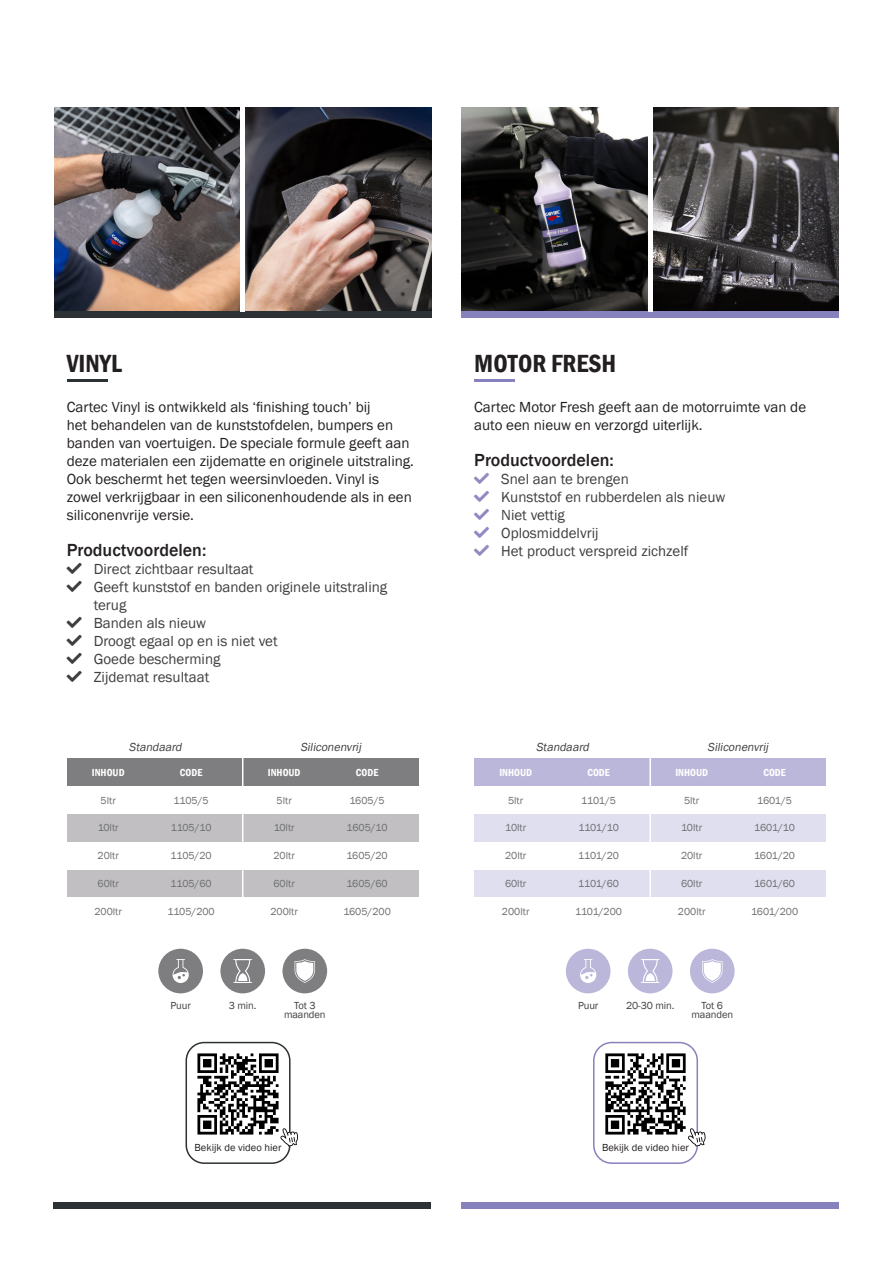
<style>
.page{position:relative;width:893px;height:1263px;background:#fff}
.page>*{position:absolute;margin:0;border:0;box-sizing:border-box;transform-origin:0 0}
.t1{font:600 condensed 25.5px "Franklin Gothic";color:#231f20}
.t2{font:500 18px "Franklin Gothic";color:#231f20}
.t3{font:15px/18px "Franklin Gothic";color:#231f20}
.t4{font:15px/18px "Franklin Gothic";color:#3e3e3f}
.t5{font:italic 12px "Franklin Gothic";color:#3e3e3f}
.t6{font:10.5px "Franklin Gothic";color:#6c6d70}
.t7{font:10.5px/9.3px "Franklin Gothic";letter-spacing:-.01em;color:#3e3e3f;text-align:center}
.t8{font:600 condensed 10.5px "Franklin Gothic";color:#fff}
.t9{font:10.5px "Franklin Gothic";color:#231f20}
.s1{color:#908ac2}
</style>
<div class="page">
<img style="left:54px;top:107px;width:186px;height:204px">
<img style="left:461px;top:107px;width:187px;height:204px">
<svg style="left:245px;top:107px;width:186px;height:204px;background:#5a4f4d"></svg>
<svg style="left:653px;top:107px;width:186px;height:204px;background:#403e3e"></svg>
<div style="left:54px;top:311px;width:377px;height:7px;background:#2c3133"></div>
<div style="left:461px;top:311px;width:378px;height:7px;background:#8781bd"></div>
<div style="left:53px;top:1202px;width:378px;height:7px;background:#2c3133"></div>
<div style="left:461px;top:1202px;width:377px;height:7px;background:#8781bd"></div>
<hr style="left:67px;top:379px;width:41px;height:2px;background:#2c3133">
<hr style="left:474px;top:379px;width:41px;height:2px;background:#8781bd">
<div style="left:186px;top:1042px;width:105px;height:122px;border:2px solid #2c3133;border-radius:18px"></div>
<img style="left:190px;top:1046px;width:96px;height:89px">
<svg style="left:280px;top:1128px;width:18px;height:18px"></svg>
<div style="left:593px;top:1042px;width:105px;height:122px;border:2px solid #8781bd;border-radius:18px"></div>
<img style="left:598px;top:1046px;width:95px;height:89px">
<svg style="left:688px;top:1128px;width:17px;height:18px"></svg>
<div style="left:67px;top:758px;width:176px;height:28px;background:#7e7d7f"></div>
<div style="left:243px;top:758px;width:176px;height:28px;background:#7e7d7f"></div>
<div style="left:67px;top:814px;width:176px;height:28px;background:#c1bfc1"></div>
<div style="left:243px;top:814px;width:176px;height:28px;background:#c1bfc1"></div>
<div style="left:67px;top:869px;width:176px;height:28px;background:#c1bfc1"></div>
<div style="left:243px;top:869px;width:176px;height:28px;background:#c1bfc1"></div>
<hr style="left:242px;top:743px;width:1px;height:182px;background:#fff">
<div style="left:474px;top:758px;width:176px;height:28px;background:#bbb7da"></div>
<div style="left:650px;top:758px;width:176px;height:28px;background:#bbb7da"></div>
<div style="left:474px;top:814px;width:176px;height:28px;background:#e0dfef"></div>
<div style="left:650px;top:814px;width:176px;height:28px;background:#e0dfef"></div>
<div style="left:474px;top:869px;width:176px;height:28px;background:#e0dfef"></div>
<div style="left:650px;top:869px;width:176px;height:28px;background:#e0dfef"></div>
<hr style="left:649px;top:743px;width:2px;height:182px;background:#fff">
<div style="left:158px;top:949px;width:45px;height:44px;background:#7e7d7f;border-radius:50%"></div>
<svg style="left:173px;top:959px;width:16px;height:24px"></svg>
<div style="left:220px;top:949px;width:45px;height:44px;background:#7e7d7f;border-radius:50%"></div>
<svg style="left:233px;top:959px;width:19px;height:24px"></svg>
<div style="left:282px;top:949px;width:45px;height:44px;background:#7e7d7f;border-radius:50%"></div>
<svg style="left:295px;top:959px;width:20px;height:24px"></svg>
<div style="left:566px;top:949px;width:44px;height:44px;background:#bbb7da;border-radius:50%"></div>
<svg style="left:580px;top:959px;width:16px;height:24px"></svg>
<div style="left:628px;top:949px;width:44px;height:44px;background:#bbb7da;border-radius:50%"></div>
<svg style="left:641px;top:959px;width:19px;height:24px"></svg>
<div style="left:690px;top:949px;width:45px;height:44px;background:#bbb7da;border-radius:50%"></div>
<svg style="left:702px;top:959px;width:20px;height:24px"></svg>
<h1 class="t1" style="left:67px;top:346px;width:57px">VINYL</h1>
<p class="t3" style="left:67px;top:398px;width:349px">Cartec Vinyl is ontwikkeld als ‘finishing touch’ bij<br>het behandelen van de kunststofdelen, bumpers en banden van voertuigen. De speciale formule geeft aan deze materialen een zijdematte en originele uitstraling.<br>Ook beschermt het tegen weersinvloeden. Vinyl is zowel verkrijgbaar in een siliconenhoudende als in een siliconenvrije versie.</p>
<p class="t2" style="left:67px;top:538px;width:141px">Productvoordelen:</p>
<p class="t4" style="left:67px;top:560px;width:188px">■ Direct zichtbaar resultaat</p>
<p class="t4" style="left:94px;top:578px;width:295px;text-indent:-27px">■ Geeft kunststof en banden originele uitstraling terug</p>
<p class="t4" style="left:67px;top:614px;width:141px">■ Banden als nieuw</p>
<p class="t4" style="left:67px;top:632px;width:212px">■ Droogt egaal op en is niet vet</p>
<p class="t4" style="left:67px;top:650px;width:155px">■ Goede bescherming</p>
<p class="t4" style="left:67px;top:668px;width:144px">■ Zijdemat resultaat</p>
<h1 class="t1" style="left:474px;top:346px;width:144px">MOTOR FRESH</h1>
<p class="t3" style="left:474px;top:398px;width:333px">Cartec Motor Fresh geeft aan de motorruimte van de auto een nieuw en verzorgd uiterlijk.</p>
<p class="t2" style="left:474px;top:448px;width:141px">Productvoordelen:</p>
<p class="t4" style="left:474px;top:470px;width:156px"><span class="s1">■</span> Snel aan te brengen</p>
<p class="t4" style="left:474px;top:488px;width:253px"><span class="s1">■</span> Kunststof en rubberdelen als nieuw</p>
<p class="t4" style="left:474px;top:506px;width:92px"><span class="s1">■</span> Niet vettig</p>
<p class="t4" style="left:474px;top:524px;width:126px"><span class="s1">■</span> Oplosmiddelvrij</p>
<p class="t4" style="left:474px;top:542px;width:216px"><span class="s1">■</span> Het product verspreid zichzelf</p>
<p class="t5" style="left:129px;top:740px;width:57px">Standaard</p>
<p class="t5" style="left:300px;top:740px;width:62px">Siliconenvrij</p>
<p class="t5" style="left:536px;top:740px;width:57px">Standaard</p>
<p class="t5" style="left:708px;top:740px;width:62px">Siliconenvrij</p>
<p class="t8" style="left:92px;top:766px;width:34px">INHOUD</p>
<p class="t8" style="left:180px;top:766px;width:24px">CODE</p>
<p class="t8" style="left:268px;top:766px;width:34px">INHOUD</p>
<p class="t8" style="left:356px;top:766px;width:24px">CODE</p>
<p class="t6" style="left:101px;top:793px;width:17px">5ltr</p>
<p class="t6" style="left:174px;top:793px;width:37px">1105/5</p>
<p class="t6" style="left:277px;top:793px;width:17px">5ltr</p>
<p class="t6" style="left:349px;top:793px;width:37px">1605/5</p>
<p class="t6" style="left:98px;top:821px;width:23px">10ltr</p>
<p class="t6" style="left:274px;top:821px;width:23px">10ltr</p>
<p class="t6" style="left:171px;top:821px;width:42px">1105/10</p>
<p class="t6" style="left:347px;top:821px;width:43px">1605/10</p>
<p class="t8" style="left:499px;top:766px;width:34px">INHOUD</p>
<p class="t8" style="left:587px;top:766px;width:24px">CODE</p>
<p class="t8" style="left:675px;top:766px;width:34px">INHOUD</p>
<p class="t8" style="left:763px;top:766px;width:24px">CODE</p>
<p class="t6" style="left:508px;top:793px;width:17px">5ltr</p>
<p class="t6" style="left:581px;top:793px;width:36px">1101/5</p>
<p class="t6" style="left:684px;top:793px;width:17px">5ltr</p>
<p class="t6" style="left:757px;top:793px;width:36px">1601/5</p>
<p class="t6" style="left:505px;top:821px;width:23px">10ltr</p>
<p class="t6" style="left:681px;top:821px;width:23px">10ltr</p>
<p class="t6" style="left:578px;top:821px;width:42px">1101/10</p>
<p class="t6" style="left:754px;top:821px;width:42px">1601/10</p>
<p class="t6" style="left:98px;top:849px;width:23px">20ltr</p>
<p class="t6" style="left:171px;top:849px;width:43px">1105/20</p>
<p class="t6" style="left:273px;top:849px;width:23px">20ltr</p>
<p class="t6" style="left:346px;top:849px;width:43px">1605/20</p>
<p class="t6" style="left:505px;top:849px;width:23px">20ltr</p>
<p class="t6" style="left:578px;top:849px;width:42px">1101/20</p>
<p class="t6" style="left:681px;top:849px;width:23px">20ltr</p>
<p class="t6" style="left:754px;top:849px;width:42px">1601/20</p>
<p class="t6" style="left:98px;top:877px;width:23px">60ltr</p>
<p class="t6" style="left:94px;top:905px;width:29px">200ltr</p>
<p class="t6" style="left:171px;top:877px;width:43px">1105/60</p>
<p class="t6" style="left:167px;top:905px;width:49px">1105/200</p>
<p class="t6" style="left:273px;top:877px;width:23px">60ltr</p>
<p class="t6" style="left:270px;top:905px;width:29px">200ltr</p>
<p class="t6" style="left:346px;top:877px;width:43px">1605/60</p>
<p class="t6" style="left:343px;top:905px;width:49px">1605/200</p>
<p class="t6" style="left:505px;top:877px;width:23px">60ltr</p>
<p class="t6" style="left:502px;top:905px;width:29px">200ltr</p>
<p class="t6" style="left:578px;top:877px;width:42px">1101/60</p>
<p class="t6" style="left:575px;top:905px;width:48px">1101/200</p>
<p class="t6" style="left:681px;top:877px;width:23px">60ltr</p>
<p class="t6" style="left:678px;top:905px;width:29px">200ltr</p>
<p class="t6" style="left:754px;top:877px;width:42px">1601/60</p>
<p class="t6" style="left:751px;top:905px;width:49px">1601/200</p>
<p class="t7" style="left:170px;top:1001px;width:22px">Puur</p>
<p class="t7" style="left:284px;top:1001px;width:43px">Tot 3 maanden</p>
<p class="t7" style="left:229px;top:1001px;width:29px">3 min.</p>
<p class="t7" style="left:578px;top:1001px;width:22px">Puur</p>
<p class="t7" style="left:691px;top:1001px;width:43px">Tot 6 maanden</p>
<p class="t7" style="left:626px;top:1001px;width:50px">20-30 min.</p>
<p class="t9" style="left:195px;top:1141px;width:88px">Bekijk de video hier</p>
<p class="t9" style="left:602px;top:1141px;width:88px">Bekijk de video hier</p>
</div>
